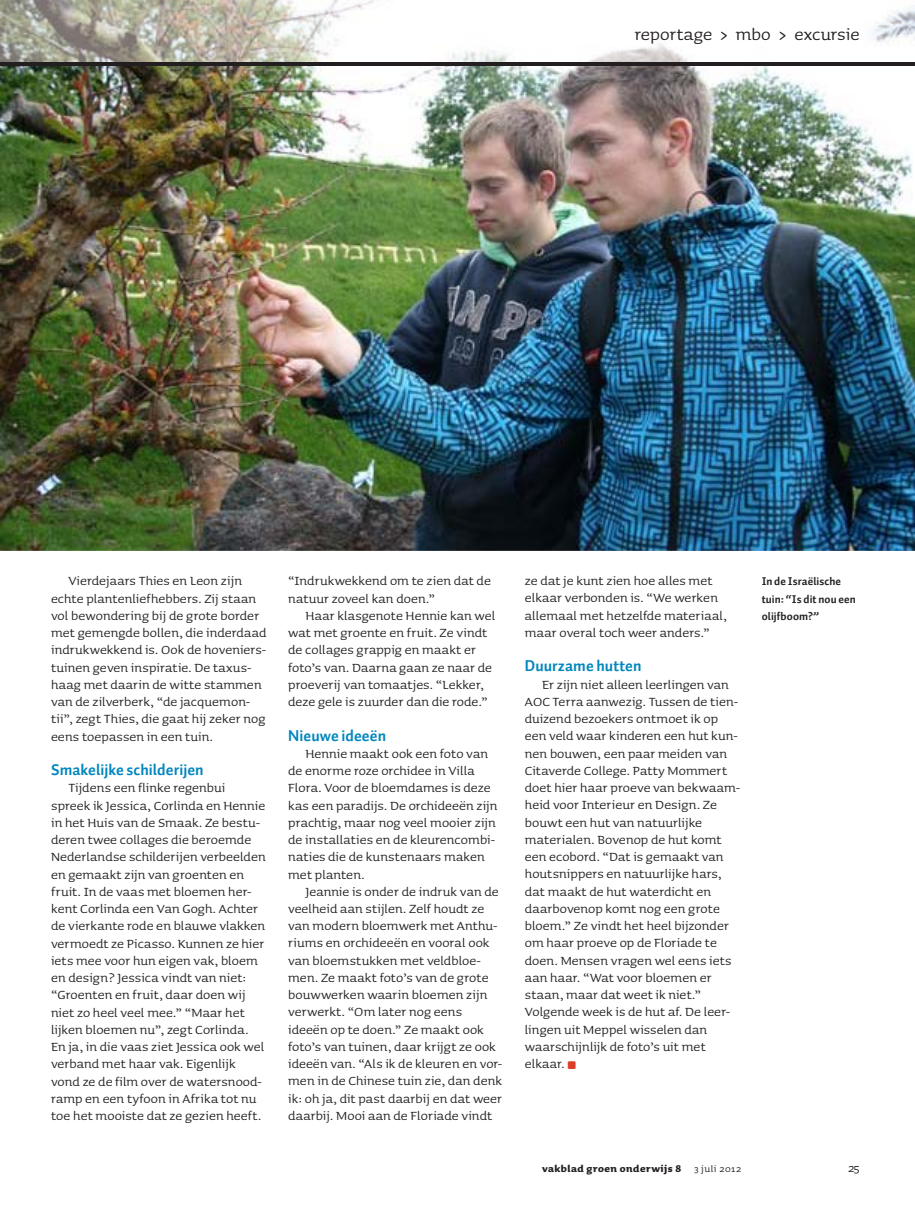
<style>
.page{position:relative;width:915px;height:1212px;background:#fff}
.page>*{position:absolute;margin:0;border:0;box-sizing:border-box;transform-origin:0 0}
.t1{font:21px "Sauna";color:#231f20}
.t2{font:15.75px/17.2px "Sauna";letter-spacing:.005em;color:#231f20}
.t3{font:700 15.75px "Auto 1";letter-spacing:.005em;color:#0086be}
.t4{font:15px "Sauna";color:#231f20}
.t5{font:700 12px "Sauna";letter-spacing:.04em;color:#231f20}
.t6{font:700 11.25px/17.2px "Auto 1";letter-spacing:.005em;color:#231f20}
.s1{font-family:"Distro II Bats";font-size:10.5px;color:#db3f28}
.s2{font-weight:400}
</style>
<div class="page">
<img style="left:0;top:65px;width:914px;height:486px">
<img style="left:0;top:0;width:914px;height:62px">
<hr style="left:0;top:62px;width:914px;height:3px;background:#231f20">
<h1 class="t1" style="left:634px;top:23px;width:226px">reportage &gt; mbo &gt; excursie</h1>
<p class="t2" style="left:51px;top:572px;width:217px;text-indent:17px">Vierdejaars Thies en Leon zijn echte plantenliefhebbers. Zij staan vol bewondering bij de grote border met gemengde bollen, die inderdaad indrukwekkend is. Ook de hoveniers&shy;tuinen geven inspiratie. De taxus&shy;haag met daarin de witte stammen van de zilverberk, “de jacquemon&shy;tii”, zegt Thies, die gaat hij zeker nog eens toepassen in een tuin.</p>
<p class="t3" style="left:51px;top:760px;width:154px">Smakelijke schilderijen</p>
<p class="t2" style="left:51px;top:779px;width:216px;text-indent:17px">Tijdens een flinke regenbui spreek ik Jessica, Corlinda en Hennie in het Huis van de Smaak. Ze bestu&shy;deren twee collages die beroemde Nederlandse schilderijen verbeelden en gemaakt zijn van groenten en fruit. In de vaas met bloemen her&shy;kent Corlinda een Van Gogh. Achter de vierkante rode en blauwe vlakken vermoedt ze Picasso. Kunnen ze hier iets mee voor hun eigen vak, bloem en design? Jessica vindt van niet: “Groenten en fruit, daar doen wij niet zo heel veel mee.” “Maar het lijken bloemen nu”, zegt Corlinda.<br>En ja, in die vaas ziet Jessica ook wel verband met haar vak. Eigenlijk vond ze de film over de watersnood&shy;ramp en een tyfoon in Afrika tot nu toe het mooiste dat ze gezien heeft.</p>
<p class="t2" style="left:288px;top:572px;width:204px">“Indrukwekkend om te zien dat de natuur zoveel kan doen.”</p>
<p class="t2" style="left:288px;top:607px;width:209px;text-indent:17px">Haar klasgenote Hennie kan wel wat met groente en fruit. Ze vindt de collages grappig en maakt er foto’s van. Daarna gaan ze naar de proeverij van tomaatjes. “Lekker, deze gele is zuurder dan die rode.”</p>
<p class="t3" style="left:288px;top:725px;width:99px">Nieuwe ideeën</p>
<p class="t2" style="left:288px;top:745px;width:211px;text-indent:17px">Hennie maakt ook een foto van de enorme roze orchidee in Villa<br>Flora. Voor de bloemdames is deze kas een paradijs. De orchideeën zijn prachtig, maar nog veel mooier zijn de installaties en de kleurencombi&shy;naties die de kunstenaars maken met planten.</p>
<p class="t2" style="left:288px;top:883px;width:215px;text-indent:17px">Jeannie is onder de indruk van de veelheid aan stijlen. Zelf houdt ze van modern bloemwerk met Anthu&shy;riums en orchideeën en vooral ook van bloemstukken met veldbloe&shy;men. Ze maakt foto’s van de grote bouwwerken waarin bloemen zijn verwerkt. “Om later nog eens ideeën op te doen.” Ze maakt ook foto’s van tuinen, daar krijgt ze ook ideeën van. “Als ik de kleuren en vor&shy;men in de Chinese tuin zie, dan denk ik: oh ja, dit past daarbij en dat weer daarbij. Mooi aan de Floriade vindt</p>
<p class="t2" style="left:524px;top:572px;width:203px">ze dat je kunt zien hoe alles met elkaar verbonden is. “We werken allemaal met hetzelfde materiaal, maar overal toch weer anders.”</p>
<p class="t3" style="left:524px;top:656px;width:118px">Duurzame hutten</p>
<p class="t2" style="left:524px;top:676px;width:217px;text-indent:17px">Er zijn niet alleen leerlingen van<br>AOC Terra aanwezig. Tussen de tien&shy;duizend bezoekers ontmoet ik op een veld waar kinderen een hut kun&shy;nen bouwen, een paar meiden van<br>Citaverde College. Patty Mommert doet hier haar proeve van bekwaam&shy;heid voor Interieur en Design. Ze bouwt een hut van natuurlijke materialen. Bovenop de hut komt een ecobord. “Dat is gemaakt van houtsnippers en natuurlijke hars, dat maakt de hut waterdicht en daarbovenop komt nog een grote bloem.” Ze vindt het heel bijzonder om haar proeve op de Floriade te doen. Mensen vragen wel eens iets aan haar. “Wat voor bloemen er staan, maar dat weet ik niet.”<br>Volgende week is de hut af. De leer&shy;lingen uit Meppel wisselen dan waarschijnlijk de foto’s uit met elkaar. <span class="s1">]</span></p>
<p class="t6" style="left:761px;top:573px;width:96px">In de Israëlische tuin: “Is dit nou een olijfboom?”</p>
<p class="t5" style="left:542px;top:1162px;width:200px">vakblad groen onderwijs 8 <span class="s2">3 juli 2012</span></p>
<p class="t4" style="left:847px;top:1160px;width:13px">25</p>
</div>
